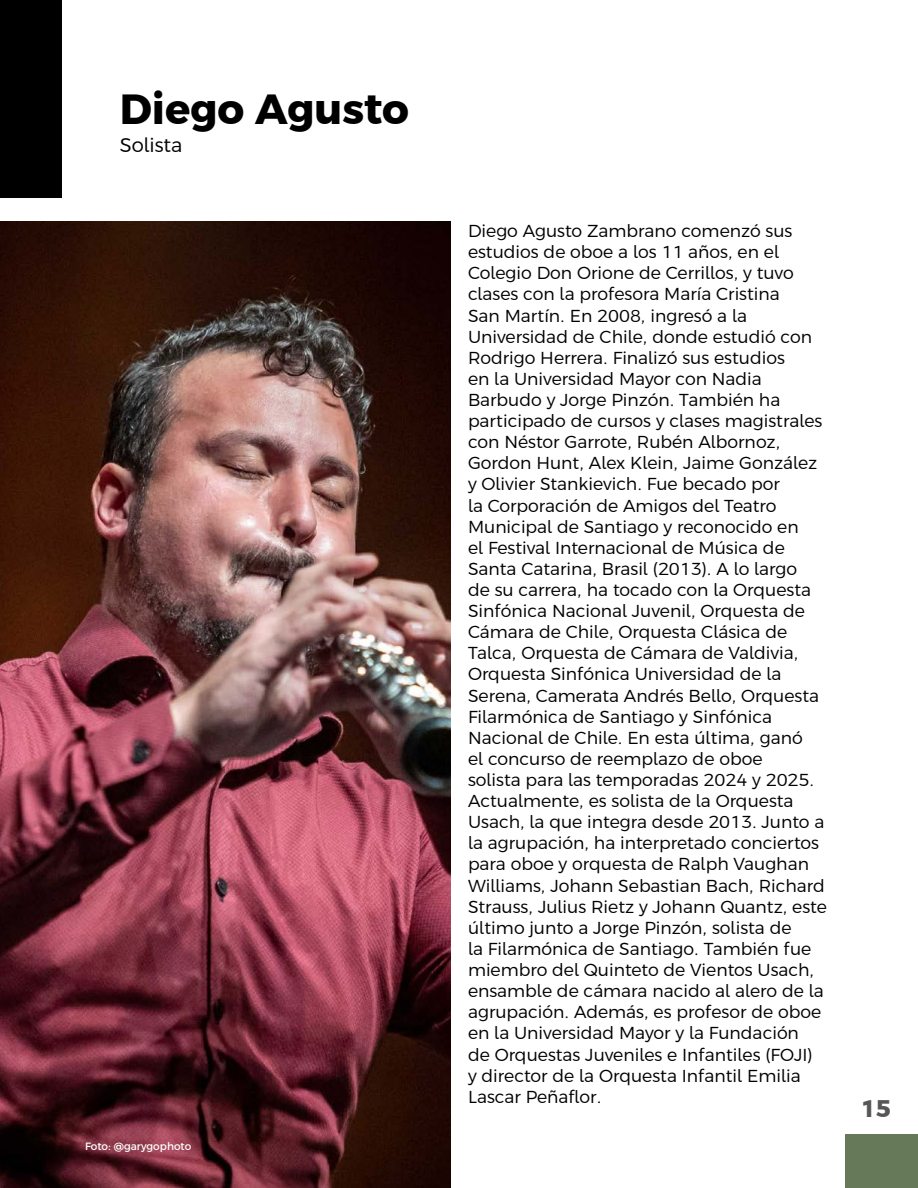
<style>
.page{position:relative;width:918px;height:1188px;background:#fff}
.page>*{position:absolute;margin:0;border:0;box-sizing:border-box;transform-origin:0 0}
.t1{font:700 42px "Argentum Sans";color:#000}
.t2{font:700 24px "Argentum Sans";color:#575756}
.t3{font:300 19.5px "Argentum Sans";color:#000}
.t4{font:300 17.25px/21.1px "Argentum Sans";color:#000}
.t5{font:10.5px "Argentum Sans";color:#fff}
</style>
<div class="page">
<div style="left:846px;top:1134px;width:72px;height:54px;background:#667a59"></div>
<div style="left:0;top:0;width:61px;height:198px;background:#000"></div>
<img style="left:0;top:221px;width:450px;height:967px">
<h1 class="t1" style="left:120px;top:78px;width:291px">Diego Agusto</h1>
<p class="t3" style="left:120px;top:132px;width:64px">Solista</p>
<p class="t5" style="left:85px;top:1139px;width:108px">Foto: @garygophoto</p>
<p class="t4" style="left:468px;top:219px;width:360px">Diego Agusto Zambrano comenzó sus estudios de oboe a los 11 años, en el Colegio Don Orione de Cerrillos, y tuvo clases con la profesora María Cristina<br>San Martín. En 2008, ingresó a la Universidad de Chile, donde estudió con Rodrigo Herrera. Finalizó sus estudios<br>en la Universidad Mayor con Nadia Barbudo y Jorge Pinzón. También ha participado de cursos y clases magistrales con Néstor Garrote, Rubén Albornoz, Gordon Hunt, Alex Klein, Jaime González y Olivier Stankievich. Fue becado por<br>la Corporación de Amigos del Teatro Municipal de Santiago y reconocido en<br>el Festival Internacional de Música de Santa Catarina, Brasil (2013). A lo largo<br>de su carrera, ha tocado con la Orquesta Sinfónica Nacional Juvenil, Orquesta de Cámara de Chile, Orquesta Clásica de Talca, Orquesta de Cámara de Valdivia, Orquesta Sinfónica Universidad de la Serena, Camerata Andrés Bello, Orquesta Filarmónica de Santiago y Sinfónica Nacional de Chile. En esta última, ganó<br>el concurso de reemplazo de oboe<br>solista para las temporadas 2024 y 2025.<br>Actualmente, es solista de la Orquesta Usach, la que integra desde 2013. Junto a la agrupación, ha interpretado conciertos para oboe y orquesta de Ralph Vaughan Williams, Johann Sebastian Bach, Richard Strauss, Julius Rietz y Johann Quantz, este último junto a Jorge Pinzón, solista de<br>la Filarmónica de Santiago. También fue miembro del Quinteto de Vientos Usach, ensamble de cámara nacido al alero de la agrupación. Además, es profesor de oboe en la Universidad Mayor y la Fundación<br>de Orquestas Juveniles e Infantiles (FOJI)<br>y director de la Orquesta Infantil Emilia Lascar Peñaflor.</p>
<h2 class="t2" style="left:861px;top:1090px;width:32px">15</h2>
</div>
